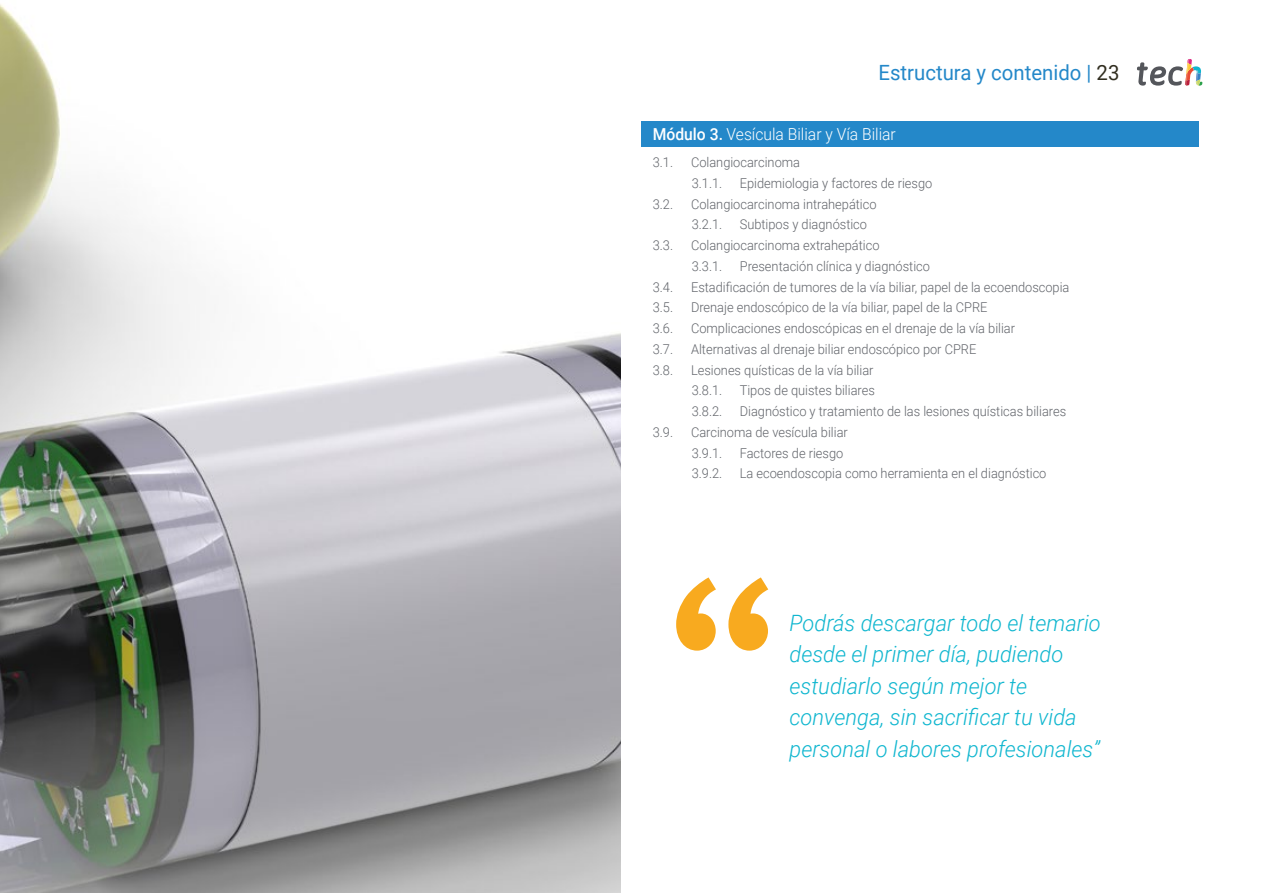
<style>
.page{position:relative;width:1263px;height:893px;background:#fff}
.page>*{position:absolute;margin:0;border:0;box-sizing:border-box;transform-origin:0 0}
.t1{font:italic 300 22.5px/31.5px "Roboto";color:#0fb6cf}
.t2{font:21px "Roboto";color:#2488c9}
.t3{font:300 16.5px "Roboto";color:#fff;scale:.95 1}
.t4{font:300 13.5px/20.7px "Roboto";color:#61646a;scale:.95 1}
.s1{color:#312e20}
.s2{font-weight:500}
</style>
<div class="page">
<img style="left:0;top:4px;width:621px;height:889px">
<svg style="left:1137px;top:59px;width:65px;height:27px"></svg>
<div style="left:642px;top:121px;width:557px;height:25px;background:#2488c9"></div>
<svg style="left:676px;top:577px;width:92px;height:74px"></svg>
<h2 class="t2" style="left:878px;top:57px;width:242px">Estructura y contenido | <span class="s1">23</span></h2>
<p class="t3" style="left:653px;top:123px;width:257px"><span class="s2">Módulo 3.</span> Vesícula Biliar y Vía Biliar</p>
<p class="t4" style="left:653px;top:151px;width:23px">3.1.</p>
<p class="t4" style="left:691px;top:151px;width:116px">Colangiocarcinoma<br>3.1.1.</p>
<p class="t4" style="left:740px;top:172px;width:204px">Epidemiologia y factores de riesgo</p>
<p class="t4" style="left:653px;top:193px;width:23px">3.2.</p>
<p class="t4" style="left:691px;top:193px;width:197px">Colangiocarcinoma intrahepático<br>3.2.1.</p>
<p class="t4" style="left:740px;top:214px;width:136px">Subtipos y diagnóstico</p>
<p class="t4" style="left:653px;top:234px;width:23px">3.3.</p>
<p class="t4" style="left:691px;top:234px;width:200px">Colangiocarcinoma extrahepático<br>3.3.1.</p>
<p class="t4" style="left:740px;top:255px;width:202px">Presentación clínica y diagnóstico</p>
<p class="t4" style="left:653px;top:276px;width:23px">3.4.</p>
<p class="t4" style="left:691px;top:276px;width:400px">Estadificación de tumores de la vía biliar, papel de la ecoendoscopia</p>
<p class="t4" style="left:653px;top:297px;width:23px">3.5.</p>
<p class="t4" style="left:691px;top:297px;width:314px">Drenaje endoscópico de la vía biliar, papel de la CPRE</p>
<p class="t4" style="left:653px;top:317px;width:23px">3.6.</p>
<p class="t4" style="left:691px;top:317px;width:343px">Complicaciones endoscópicas en el drenaje de la vía biliar</p>
<p class="t4" style="left:653px;top:338px;width:23px">3.7.</p>
<p class="t4" style="left:691px;top:338px;width:302px">Alternativas al drenaje biliar endoscópico por CPRE</p>
<p class="t4" style="left:653px;top:359px;width:23px">3.8.</p>
<p class="t4" style="left:691px;top:359px;width:194px">Lesiones quísticas de la vía biliar<br>3.8.1.</p>
<p class="t4" style="left:740px;top:380px;width:144px">Tipos de quistes biliares</p>
<p class="t4" style="left:692px;top:400px;width:34px">3.8.2.</p>
<p class="t4" style="left:740px;top:400px;width:345px">Diagnóstico y tratamiento de las lesiones quísticas biliares</p>
<p class="t4" style="left:653px;top:421px;width:23px">3.9.</p>
<p class="t4" style="left:691px;top:421px;width:167px">Carcinoma de vesícula biliar<br>3.9.1.</p>
<p class="t4" style="left:740px;top:442px;width:111px">Factores de riesgo</p>
<p class="t4" style="left:692px;top:463px;width:34px">3.9.2.</p>
<p class="t4" style="left:740px;top:463px;width:324px">La ecoendoscopia como herramienta en el diagnóstico</p>
<h1 class="t1" style="left:789px;top:606px;width:313px">Podrás descargar todo el temario desde el primer día, pudiendo estudiarlo según mejor te convenga, sin sacrificar tu vida personal o labores profesionales”</h1>
</div>
